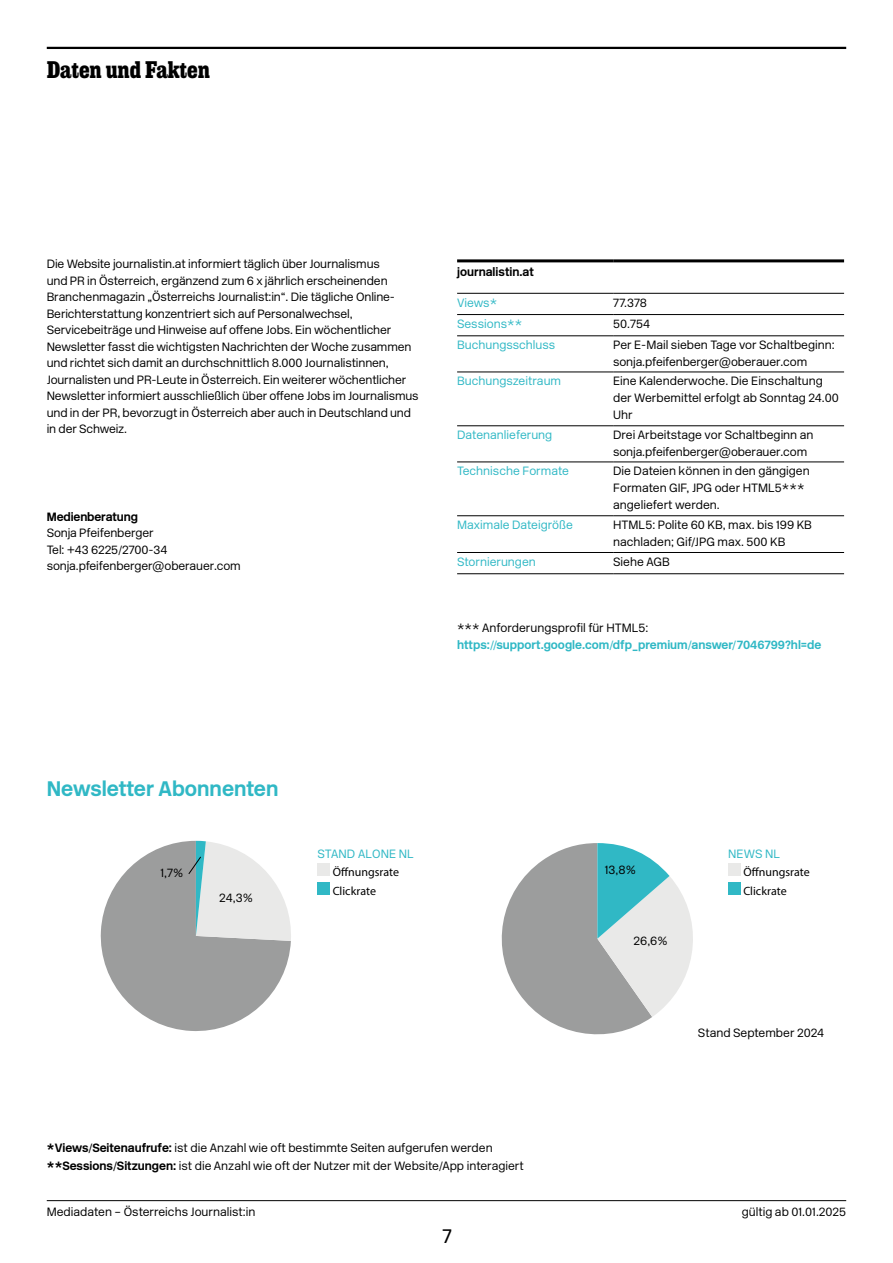
<style>
.page{position:relative;width:893px;height:1263px;background:#fff}
.page>*{position:absolute;margin:0;border:0;box-sizing:border-box;transform-origin:0 0}
.t1{font:700 24px "Sunday Clarendon";color:#000}
.t2{font:700 21px "New Rail Alphabet";color:#30b8c5}
.t3{font:19.5px "Core Sans NR45";color:#000}
.t4{font:300 12px/16.5px "New Rail Alphabet";letter-spacing:-.01em;color:#000}
.t5{font:300 12px "New Rail Alphabet";color:#30b8c5}
.t6{font:700 12px "New Rail Alphabet";color:#30b8c5}
.t7{font:12px/18.3px "Myriad Pro";color:#000}
.t8{font:700 12px "New Rail Alphabet";letter-spacing:-.01em;color:#000}
.s1{font-weight:700}
</style>
<div class="page">
<hr style="left:47px;top:47px;width:799px;height:2px;background:#000">
<hr style="left:47px;top:1200px;width:799px;height:1px;background:#000">
<svg style="left:501px;top:843px;width:192px;height:192px"></svg>
<hr style="left:457px;top:314px;width:156px;height:1px;background:#000">
<hr style="left:613px;top:314px;width:231px;height:1px;background:#000">
<hr style="left:457px;top:336px;width:156px;height:1px;background:#000">
<hr style="left:613px;top:336px;width:231px;height:1px;background:#000">
<hr style="left:457px;top:372px;width:156px;height:1px;background:#000">
<hr style="left:613px;top:372px;width:231px;height:1px;background:#000">
<hr style="left:457px;top:425px;width:156px;height:1px;background:#000">
<hr style="left:613px;top:425px;width:231px;height:1px;background:#000">
<hr style="left:457px;top:462px;width:156px;height:1px;background:#000">
<hr style="left:613px;top:462px;width:231px;height:1px;background:#000">
<hr style="left:457px;top:515px;width:156px;height:1px;background:#000">
<hr style="left:613px;top:515px;width:231px;height:1px;background:#000">
<hr style="left:457px;top:552px;width:156px;height:1px;background:#000">
<hr style="left:613px;top:552px;width:231px;height:1px;background:#000">
<hr style="left:457px;top:573px;width:156px;height:1px;background:#000">
<hr style="left:613px;top:573px;width:231px;height:1px;background:#000">
<hr style="left:457px;top:293px;width:156px;height:1px;background:#000">
<hr style="left:613px;top:293px;width:231px;height:1px;background:#000">
<hr style="left:457px;top:259px;width:156px;height:3px;background:#000">
<hr style="left:613px;top:259px;width:231px;height:3px;background:#000">
<div style="left:317px;top:863px;width:13px;height:13px;background:#e9e9e8"></div>
<div style="left:317px;top:882px;width:13px;height:12px;background:#30b8c5"></div>
<div style="left:728px;top:863px;width:13px;height:13px;background:#e9e9e8"></div>
<div style="left:728px;top:882px;width:13px;height:12px;background:#30b8c5"></div>
<svg style="left:100px;top:841px;width:191px;height:190px"></svg>
<h1 class="t1" style="left:47px;top:55px;width:165px">Daten und Fakten</h1>
<p class="t4" style="left:47px;top:256px;width:373px">Die Website journalistin.at informiert täglich über Journalismus<br>und PR in Österreich, ergänzend zum 6 x jährlich erscheinenden Branchenmagazin „Österreichs Journalist:in“. Die tägliche Online-Berichterstattung konzentriert sich auf Personalwechsel, Servicebeiträge und Hinweise auf offene Jobs. Ein wöchentlicher Newsletter fasst die wichtigsten Nachrichten der Woche zusammen und richtet sich damit an durchschnittlich 8.000 Journalistinnen, Journalisten und PR-Leute in Österreich. Ein weiterer wöchentlicher Newsletter informiert ausschließlich über offene Jobs im Journalismus und in der PR, bevorzugt in Österreich aber auch in Deutschland und in der Schweiz.</p>
<p class="t8" style="left:47px;top:508px;width:93px">Medienberatung</p>
<p class="t4" style="left:47px;top:524px;width:196px">Sonja Pfeifenberger<br>Tel: +43 6225/2700-34 sonja.pfeifenberger@oberauer.com</p>
<p class="t8" style="left:457px;top:264px;width:78px">journalistin.at</p>
<p class="t5" style="left:457px;top:294px;width:42px">Views*</p>
<p class="t4" style="left:613px;top:294px;width:35px">77.378</p>
<p class="t5" style="left:457px;top:316px;width:67px">Sessions**</p>
<p class="t4" style="left:613px;top:315px;width:38px">50.754</p>
<p class="t5" style="left:457px;top:337px;width:100px">Buchungsschluss</p>
<p class="t4" style="left:613px;top:336px;width:223px">Per E-Mail sieben Tage vor Schaltbeginn: sonja.pfeifenberger@oberauer.com</p>
<p class="t5" style="left:457px;top:373px;width:106px">Buchungszeitraum</p>
<p class="t4" style="left:613px;top:372px;width:227px;line-height:17.1px">Eine Kalenderwoche. Die Einschaltung der Werbemittel erfolgt ab Sonntag 24.00<br>Uhr</p>
<p class="t5" style="left:457px;top:427px;width:97px">Datenanlieferung</p>
<p class="t4" style="left:613px;top:426px;width:202px">Drei Arbeitstage vor Schaltbeginn an sonja.pfeifenberger@oberauer.com</p>
<p class="t5" style="left:457px;top:463px;width:113px">Technische Formate</p>
<p class="t4" style="left:613px;top:462px;width:198px;line-height:17.1px">Die Dateien können in den gängigen<br>Formaten GIF, JPG oder HTML5*** angeliefert werden.</p>
<p class="t5" style="left:457px;top:517px;width:117px">Maximale Dateigröße</p>
<p class="t4" style="left:613px;top:516px;width:200px;line-height:17.1px">HTML5: Polite 60 KB, max. bis 199 KB nachladen; Gif/JPG max. 500 KB</p>
<p class="t5" style="left:457px;top:554px;width:80px">Stornierungen</p>
<p class="t4" style="left:613px;top:553px;width:58px">Siehe AGB</p>
<p class="t4" style="left:457px;top:620px;width:193px">*** Anforderungsprofil für HTML5:</p>
<p class="t6" style="left:457px;top:637px;width:366px">https://support.google.com/dfp_premium/answer/7046799?hl=de</p>
<h2 class="t2" style="left:47px;top:774px;width:233px">Newsletter Abonnenten</h2>
<p class="t4" style="left:161px;top:864px;width:24px">1,7%</p>
<p class="t4" style="left:219px;top:890px;width:35px">24,3%</p>
<p class="t5" style="left:317px;top:846px;width:98px">STAND ALONE NL</p>
<p class="t7" style="left:333px;top:863px;width:68px">Öffnungsrate<br>Clickrate</p>
<p class="t4" style="left:605px;top:862px;width:33px">13,8%</p>
<p class="t4" style="left:634px;top:932px;width:36px">26,6%</p>
<p class="t5" style="left:728px;top:846px;width:54px">NEWS NL</p>
<p class="t7" style="left:743px;top:863px;width:68px">Öffnungsrate<br>Clickrate</p>
<p class="t4" style="left:698px;top:1025px;width:128px">Stand September 2024</p>
<p class="t4" style="left:47px;top:1139px;width:478px;line-height:18px"><span class="s1">*Views/Seitenaufrufe:</span> ist die Anzahl wie oft bestimmte Seiten aufgerufen werden <span class="s1">**Sessions/Sitzungen:</span> ist die Anzahl wie oft der Nutzer mit der Website/App interagiert</p>
<p class="t4" style="left:47px;top:1203px;width:210px">Mediadaten – Österreichs Journalist:in</p>
<p class="t4" style="left:742px;top:1203px;width:106px">gültig ab 01.01.2025</p>
<h3 class="t3" style="left:442px;top:1223px;width:13px">7</h3>
</div>
